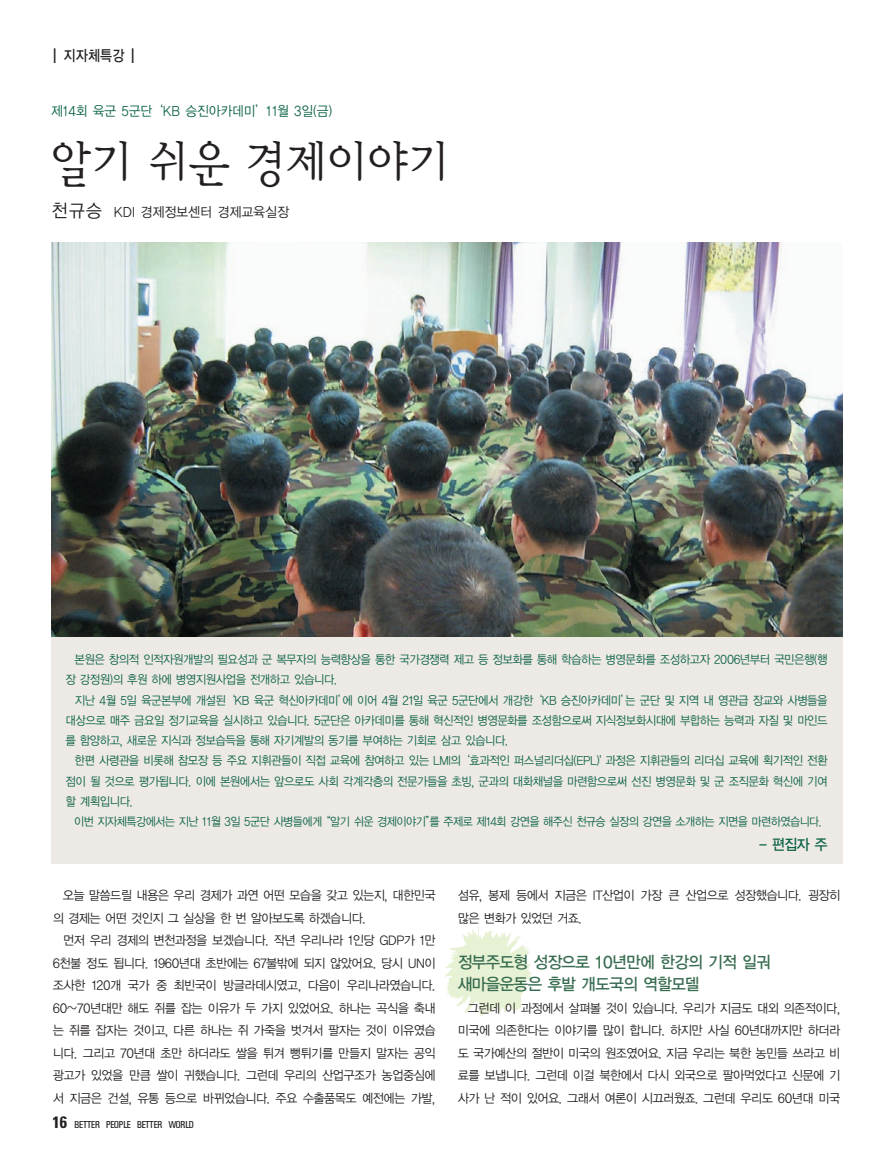
<style>
.page{position:relative;width:893px;height:1169px;background:#fff}
.page>*{position:absolute;margin:0;border:0;box-sizing:border-box;transform-origin:0 0}
.t1{font:48px "Y Mj O23";letter-spacing:-.105em;color:#231f20;scale:.95 1}
.t2{font:16.5px/22.5px "YGO13";letter-spacing:-.11em;color:#386c50;scale:.95 1}
.t3{font:15px "YGO13";letter-spacing:-.035em;color:#231f20;scale:.85 1}
.t4{font:15px "YGO13";color:#0c6346;scale:.93 1}
.t5{font:13.5px "YGO12";letter-spacing:-.07em;color:#0c6346;scale:.93 1}
.t6{font:13.5px "YGO12";letter-spacing:-.07em;color:#231f20;scale:.95 1}
.t7{font:12.6px/22.5px "YGO12";letter-spacing:-.11em;color:#231f20;scale:.95 1}
.t8{font:12px/20.2px "YGO12";letter-spacing:-.11em;color:#0c6346;text-align:justify;scale:.93 1}
.t9{font:11.7px "YGO12";letter-spacing:-.115em;color:#0c6346;scale:.93 1}
.t10{font:10.5px "Universal Condensed";color:#231f20}
.s1{font-family:"Frutiger";font-weight:300;font-size:21px}
.s2{font-size:18px}
.s3{font-size:13.5px}
.s4{font-family:"Univers";font-weight:700;font-stretch:condensed;font-size:16.5px}
</style>
<div class="page">
<svg style="left:445px;top:926px;width:87px;height:91px"></svg>
<img style="left:51px;top:243px;width:791px;height:394px">
<div style="left:51px;top:637px;width:791px;height:226px;background:#ede9e5"></div>
<p class="t3" style="left:53px;top:48px;width:99px"><span class="s1">I</span> 지자체특강 <span class="s1">I</span></p>
<p class="t5" style="left:51px;top:105px;width:304px">제14회 육군 5군단‘KB 승진아카데미’11월 3일(금)</p>
<h1 class="t1" style="left:48px;top:141px;width:426px">알기 쉬운 경제이야기</h1>
<p class="t6" style="left:51px;top:205px;width:252px"><span class="s2">천규승</span> KDI 경제정보센터 경제교육실장</p>
<p class="t8" style="left:65px;top:650px;width:821px;text-indent:9px">본원은 창의적 인적자원개발의 필요성과 군 복무자의 능력향상을 통한 국가경쟁력 제고 등 정보화를 통해 학습하는 병영문화를 조성하고자 2006년부터 국민은행(행 장 강정원)의 후원 하에 병영지원사업을 전개하고 있습니다.</p>
<p class="t8" style="left:65px;top:690px;width:821px;text-indent:9px">지난 4월 5일 육군본부에 개설된‘KB 육군 혁신아카데미’에 이어 4월 21일 육군 5군단에서 개강한‘KB 승진아카데미’는 군단 및 지역 내 영관급 장교와 사병들을 대상으로 매주 금요일 정기교육을 실시하고 있습니다. 5군단은 아카데미를 통해 혁신적인 병영문화를 조성함으로써 지식정보화시대에 부합하는 능력과 자질 및 마인드 를 함양하고, 새로운 지식과 정보습득을 통해 자기계발의 동기를 부여하는 기회로 삼고 있습니다.</p>
<p class="t8" style="left:65px;top:751px;width:821px;text-indent:9px">한편 사령관을 비롯해 참모장 등 주요 지휘관들이 직접 교육에 참여하고 있는 LMI의‘효과적인 퍼스널리더십(EPL)' 과정은 지휘관들의 리더십 교육에 획기적인 전환 점이 될 것으로 평가됩니다. 이에 본원에서는 앞으로도 사회 각계각층의 전문가들을 초빙, 군과의 대화채널을 마련함으로써 선진 병영문화 및 군 조직문화 혁신에 기여 할 계획입니다.</p>
<p class="t9" style="left:74px;top:816px;width:806px">이번 지자체특강에서는 지난 11월 3일 5군단 사병들에게“알기 쉬운 경제이야기”를 주제로 제14회 강연을 해주신 천규승 실장의 강연을 소개하는 지면을 마련하였습니다.</p>
<p class="t4" style="left:759px;top:837px;width:76px"><span class="s3">-</span> 편집자 주</p>
<p class="t7" style="left:53px;top:884px;width:405px;text-indent:10px">오늘 말씀드릴 내용은 우리 경제가 과연 어떤 모습을 갖고 있는지, 대한민국 의 경제는 어떤 것인지 그 실상을 한 번 알아보도록 하겠습니다.</p>
<p class="t7" style="left:53px;top:929px;width:405px;text-align:justify;text-indent:10px">먼저 우리 경제의 변천과정을 보겠습니다. 작년 우리나라 1인당 GDP가 1만 6천불 정도 됩니다. 1960년대 초반에는 67불밖에 되지 않았어요. 당시 UN이 조사한 120개 국가 중 최빈국이 방글라데시였고, 다음이 우리나라였습니다.<br>60~70년대만 해도 쥐를 잡는 이유가 두 가지 있었어요. 하나는 곡식을 축내 는 쥐를 잡자는 것이고, 다른 하나는 쥐 가죽을 벗겨서 팔자는 것이 이유였습 니다. 그리고 70년대 초만 하더라도 쌀을 튀겨 뻥튀기를 만들지 말자는 공익 광고가 있었을 만큼 쌀이 귀했습니다. 그런데 우리의 산업구조가 농업중심에 서 지금은 건설, 유통 등으로 바뀌었습니다. 주요 수출품목도 예전에는 가발,</p>
<p class="t10" style="left:53px;top:1120px;width:143px"><span class="s4">16</span> BETTER PEOPLE BETTER WORLD</p>
<p class="t7" style="left:457px;top:884px;width:405px">섬유, 봉제 등에서 지금은 IT산업이 가장 큰 산업으로 성장했습니다. 굉장히 많은 변화가 있었던 거죠.</p>
<h2 class="t2" style="left:457px;top:951px;width:332px">정부주도형 성장으로 10년만에 한강의 기적 일궈 새마을운동은 후발 개도국의 역할모델</h2>
<p class="t7" style="left:457px;top:997px;width:405px;text-align:justify;text-indent:10px">그런데 이 과정에서 살펴볼 것이 있습니다. 우리가 지금도 대외 의존적이다, 미국에 의존한다는 이야기를 많이 합니다. 하지만 사실 60년대까지만 하더라 도 국가예산의 절반이 미국의 원조였어요. 지금 우리는 북한 농민들 쓰라고 비 료를 보냅니다. 그런데 이걸 북한에서 다시 외국으로 팔아먹었다고 신문에 기 사가 난 적이 있어요. 그래서 여론이 시끄러웠죠. 그런데 우리도 60년대 미국</p>
</div>
